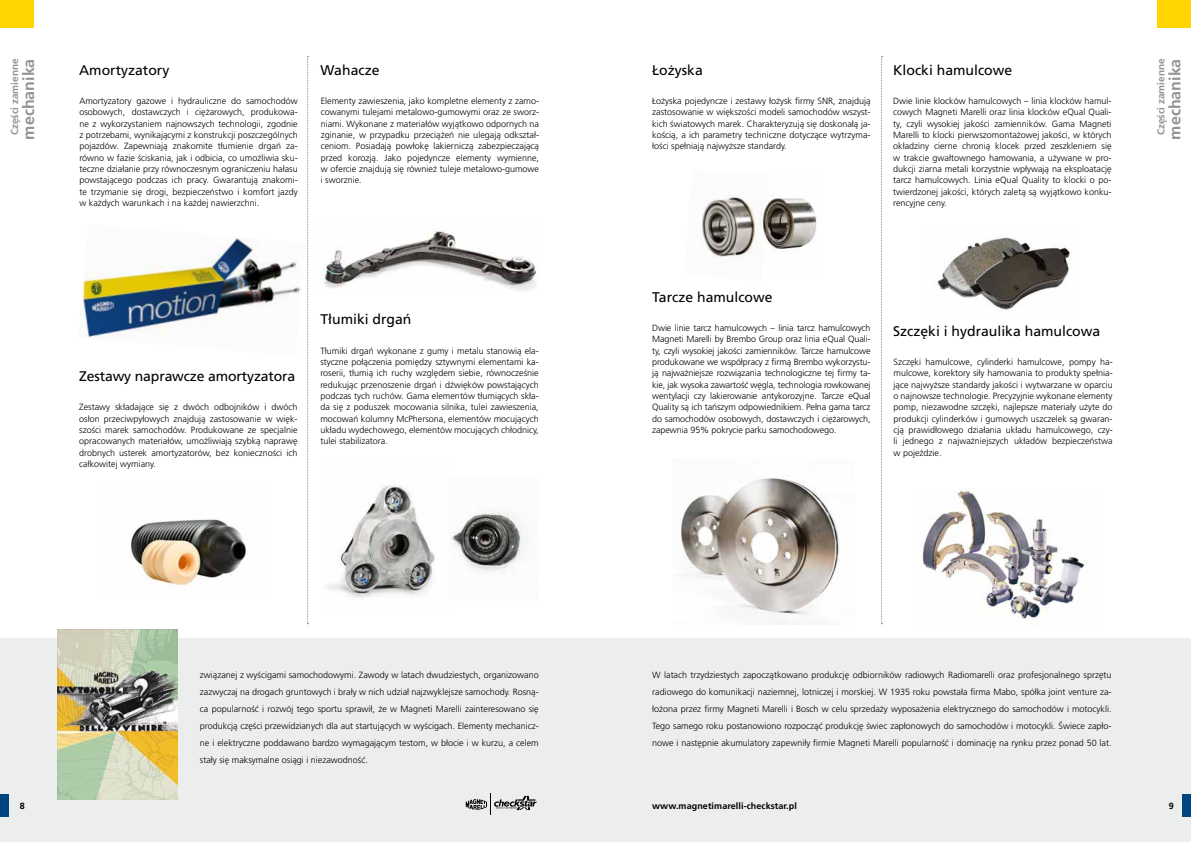
<style>
.page{position:relative;width:1191px;height:842px;background:#fff}
.page>*{position:absolute;margin:0;border:0;box-sizing:border-box;transform-origin:0 0}
.t1{font:700 16px "Frutiger LT Com";color:#929395}
.t2{font:14px "Frutiger LT Com";color:#000}
.t3{font:700 10px "Frutiger LT Com";color:#929395}
.t4{font:300 9px/11.3px "Frutiger LT Com";color:#000;text-align:justify}
.t5{font:700 9px "Frutiger LT Com";letter-spacing:.01em;color:#000}
</style>
<div class="page">
<div style="left:0;top:638px;width:1191px;height:204px;background:#eceded"></div>
<img style="left:80px;top:237px;width:220px;height:103px">
<img style="left:323px;top:230px;width:214px;height:61px">
<img style="left:131px;top:519px;width:115px;height:71px">
<img style="left:451px;top:511px;width:73px;height:61px">
<img style="left:327px;top:484px;width:108px;height:114px">
<img style="left:768px;top:198px;width:49px;height:52px">
<img style="left:702px;top:195px;width:66px;height:62px">
<img style="left:681px;top:478px;width:158px;height:137px">
<img style="left:937px;top:237px;width:134px;height:74px">
<svg style="left:881px;top:56px;width:1px;height:568px"></svg>
<svg style="left:307px;top:56px;width:2px;height:568px"></svg>
<img style="left:922px;top:488px;width:163px;height:138px">
<img style="left:57px;top:629px;width:120px;height:170px">
<svg style="left:466px;top:794px;width:70px;height:21px"></svg>
<div style="left:1182px;top:794px;width:9px;height:23px;background:#004481"></div>
<div style="left:0;top:794px;width:9px;height:23px;background:#004481"></div>
<div style="left:0;top:0;width:34px;height:28px;background:#ffd400"></div>
<div style="left:1157px;top:0;width:34px;height:28px;background:#ffd400"></div>
<p class="t3" style="left:9px;top:135px;width:78px;rotate:-90deg">Części zamienne</p>
<h1 class="t1" style="left:19px;top:140px;width:82px;rotate:-90deg">mechanika</h1>
<p class="t3" style="left:1155px;top:135px;width:78px;rotate:-90deg">Części zamienne</p>
<h1 class="t1" style="left:1165px;top:140px;width:82px;rotate:-90deg">mechanika</h1>
<h2 class="t2" style="left:652px;top:62px;width:52px">Łożyska</h2>
<h2 class="t2" style="left:893px;top:62px;width:121px">Klocki hamulcowe</h2>
<h2 class="t2" style="left:79px;top:62px;width:92px">Amortyzatory</h2>
<h2 class="t2" style="left:320px;top:62px;width:60px">Wahacze</h2>
<p class="t4" style="left:652px;top:95px;width:220px">Łożyska pojedyncze i zestawy łożysk firmy SNR, znajdują zastosowanie w większości modeli samochodów wszyst&shy;kich światowych marek. Charakteryzują się doskonałą ja&shy;kością, a ich parametry techniczne dotyczące wytrzyma&shy;łości spełniają najwyższe standardy.</p>
<p class="t4" style="left:79px;top:95px;width:220px">Amortyzatory gazowe i hydrauliczne do samochodów osobowych, dostawczych i ciężarowych, produkowa&shy;ne z wykorzystaniem najnowszych technologii, zgodnie z potrzebami, wynikającymi z konstrukcji poszczególnych pojazdów. Zapewniają znakomite tłumienie drgań za&shy;równo w fazie ściskania, jak i odbicia, co umożliwia sku&shy;teczne działanie przy równoczesnym ograniczeniu hałasu powstającego podczas ich pracy. Gwarantują znakomi&shy;te trzymanie się drogi, bezpieczeństwo i komfort jazdy w każdych warunkach i na każdej nawierzchni.</p>
<p class="t4" style="left:321px;top:95px;width:220px">Elementy zawieszenia, jako kompletne elementy z zamo&shy;cowanymi tulejami metalowo-gumowymi oraz ze sworz&shy;niami. Wykonane z materiałów wyjątkowo odpornych na zginanie, w przypadku przeciążeń nie ulegają odkształ&shy;ceniom. Posiadają powłokę lakierniczą zabezpieczającą przed korozją. Jako pojedyncze elementy wymienne, w ofercie znajdują się również tuleje metalowo-gumowe i sworznie.</p>
<p class="t4" style="left:893px;top:95px;width:220px">Dwie linie klocków hamulcowych – linia klocków hamul&shy;cowych Magneti Marelli oraz linia klocków eQual Quali&shy;ty, czyli wysokiej jakości zamienników. Gama Magneti Marelli to klocki pierwszomontażowej jakości, w których okładziny cierne chronią klocek przed zeszkleniem się w trakcie gwałtownego hamowania, a używane w pro&shy;dukcji ziarna metali korzystnie wpływają na eksploatację tarcz hamulcowych. Linia eQual Quality to klocki o po&shy;twierdzonej jakości, których zaletą są wyjątkowo konku&shy;rencyjne ceny.</p>
<h2 class="t2" style="left:79px;top:368px;width:218px">Zestawy naprawcze amortyzatora</h2>
<p class="t4" style="left:79px;top:401px;width:220px">Zestawy składające się z dwóch odbojników i dwóch osłon przeciwpyłowych znajdują zastosowanie w więk&shy;szości marek samochodów. Produkowane ze specjalnie opracowanych materiałów, umożliwiają szybką naprawę drobnych usterek amortyzatorów, bez konieczności ich całkowitej wymiany.</p>
<h2 class="t2" style="left:320px;top:311px;width:93px">Tłumiki drgań</h2>
<p class="t4" style="left:320px;top:345px;width:220px">Tłumiki drgań wykonane z gumy i metalu stanowią ela&shy;styczne połączenia pomiędzy sztywnymi elementami ka&shy;roserii, tłumią ich ruchy względem siebie, równocześnie redukując przenoszenie drgań i dźwięków powstających podczas tych ruchów. Gama elementów tłumiących skła&shy;da się z poduszek mocowania silnika, tulei zawieszenia, mocowań kolumny McPhersona, elementów mocujących układu wydechowego, elementów mocujących chłodnicy, tulei stabilizatora.</p>
<h2 class="t2" style="left:652px;top:288px;width:122px">Tarcze hamulcowe</h2>
<p class="t4" style="left:652px;top:322px;width:220px">Dwie linie tarcz hamulcowych – linia tarcz hamulcowych Magneti Marelli by Brembo Group oraz linia eQual Quali&shy;ty, czyli wysokiej jakości zamienników. Tarcze hamulcowe produkowane we współpracy z firmą Brembo wykorzystu&shy;ją najważniejsze rozwiązania technologiczne tej firmy ta&shy;kie, jak wysoka zawartość węgla, technologia rowkowanej wentylacji czy lakierowanie antykorozyjne. Tarcze eQual Quality są ich tańszym odpowiednikiem. Pełna gama tarcz do samochodów osobowych, dostawczych i ciężarowych, zapewnia 95% pokrycie parku samochodowego.</p>
<h2 class="t2" style="left:893px;top:322px;width:208px">Szczęki i hydraulika hamulcowa</h2>
<p class="t4" style="left:893px;top:356px;width:220px">Szczęki hamulcowe, cylinderki hamulcowe, pompy ha&shy;mulcowe, korektory siły hamowania to produkty spełnia&shy;jące najwyższe standardy jakości i wytwarzane w oparciu o najnowsze technologie. Precyzyjnie wykonane elementy pomp, niezawodne szczęki, najlepsze materiały użyte do produkcji cylinderków i gumowych uszczelek są gwaran&shy;cją prawidłowego działania układu hamulcowego, czy&shy;li jednego z najważniejszych układów bezpieczeństwa w pojeździe.</p>
<p class="t4" style="left:200px;top:666px;width:340px;line-height:17px">związanej z wyścigami samochodowymi. Zawody w latach dwudziestych, organizowano zazwyczaj na drogach gruntowych i brały w nich udział najzwyklejsze samochody. Rosną&shy;ca popularność i rozwój tego sportu sprawił, że w Magneti Marelli zainteresowano się produkcją części przewidzianych dla aut startujących w wyścigach. Elementy mechanicz&shy;ne i elektryczne poddawano bardzo wymagającym testom, w błocie i w kurzu, a celem stały się maksymalne osiągi i niezawodność.</p>
<p class="t4" style="left:652px;top:666px;width:461px;line-height:17px">W latach trzydziestych zapoczątkowano produkcję odbiorników radiowych Radiomarelli oraz profesjonalnego sprzętu radiowego do komunikacji naziemnej, lotniczej i morskiej. W 1935 roku powstała firma Mabo, spółka joint venture za&shy;łożona przez firmy Magneti Marelli i Bosch w celu sprzedaży wyposażenia elektrycznego do samochodów i motocykli.<br>Tego samego roku postanowiono rozpocząć produkcję świec zapłonowych do samochodów i motocykli. Świece zapło&shy;nowe i następnie akumulatory zapewniły firmie Magneti Marelli popularność i dominację na rynku przez ponad 50 lat.</p>
<p class="t5" style="left:20px;top:800px;width:7px">8</p>
<p class="t5" style="left:652px;top:800px;width:146px">www.magnetimarelli-checkstar.pl</p>
<p class="t5" style="left:1169px;top:800px;width:7px">9</p>
</div>
